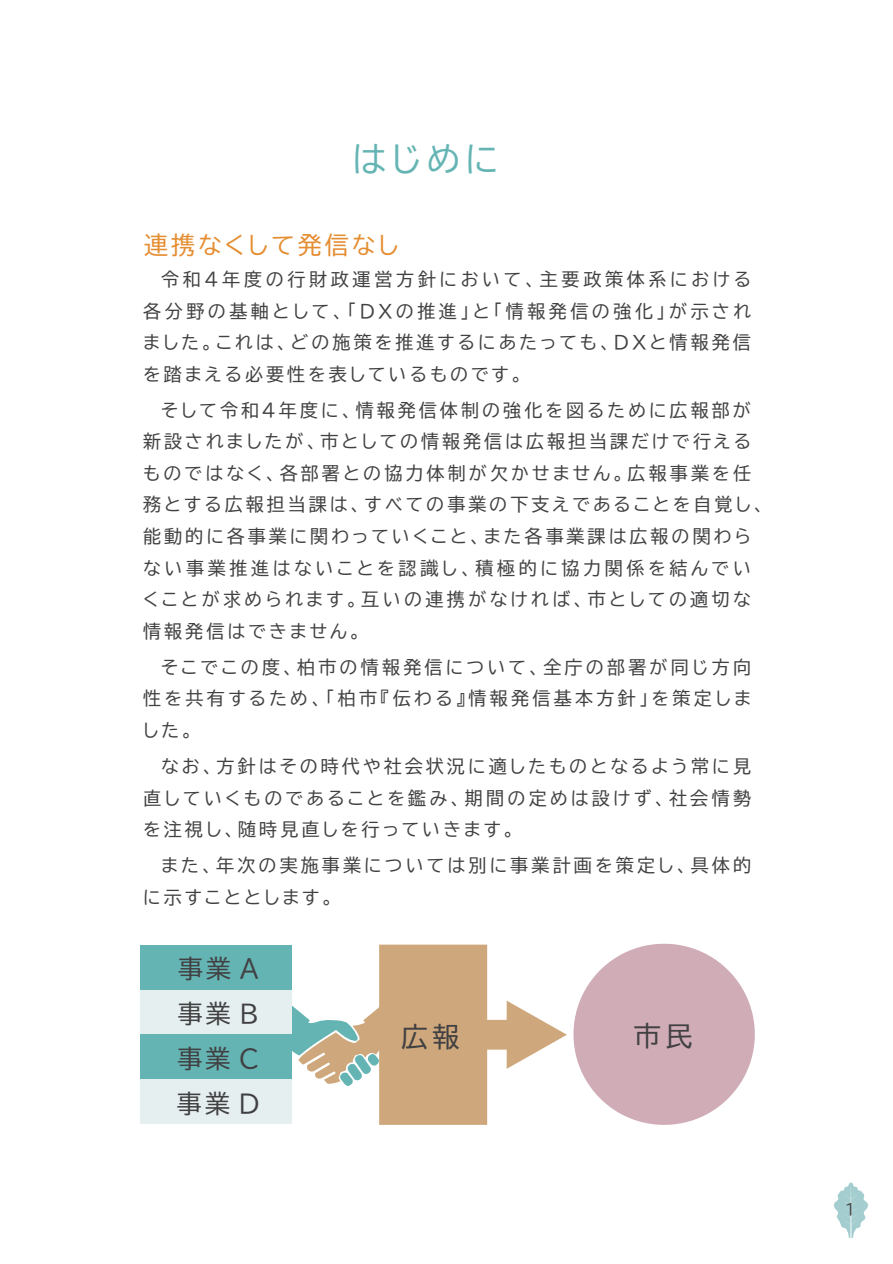
<style>
.page{position:relative;width:893px;height:1264px;background:#fff}
.page>*{position:absolute;margin:0;border:0;box-sizing:border-box;transform-origin:0 0}
.t1{font:34.5px "BIZ UDP Gothic";color:#65b4b4}
.t2{font:27px "BIZ UDP Gothic";color:#414042}
.t3{font:24.9px "BIZ UDP Gothic";letter-spacing:.13em;color:#414042}
.t4{font:24px "BIZ UDP Gothic";letter-spacing:.13em;color:#e58d31}
.t5{font:18px/31.5px "BIZ UDP Gothic";letter-spacing:.17em;color:#414042;text-align:justify}
.t6{font:15px "BIZ UDP Gothic";color:#414042}
</style>
<div class="page">
<div style="left:140px;top:944px;width:94px;height:45px;background:#65b4b4"></div>
<div style="left:234px;top:944px;width:58px;height:45px;background:#65b4b4"></div>
<div style="left:140px;top:989px;width:94px;height:45px;background:#e5efef"></div>
<div style="left:234px;top:989px;width:58px;height:45px;background:#e5efef"></div>
<div style="left:140px;top:1034px;width:94px;height:45px;background:#65b4b4"></div>
<div style="left:234px;top:1034px;width:58px;height:45px;background:#65b4b4"></div>
<div style="left:140px;top:1079px;width:94px;height:44px;background:#e5efef"></div>
<div style="left:234px;top:1079px;width:58px;height:44px;background:#e5efef"></div>
<svg style="left:573px;top:943px;width:181px;height:181px"></svg>
<svg style="left:290px;top:944px;width:277px;height:180px"></svg>
<svg style="left:834px;top:1182px;width:33px;height:55px"></svg>
<p class="t1" style="left:352px;top:142px;width:148px">はじめに</p>
<p class="t4" style="left:144px;top:233px;width:256px">連携なくして発信なし</p>
<p class="t5" style="left:143px;top:263px;width:609px;text-indent:18px">令和4年度の行財政運営方針において、主要政策体系における各分野の基軸として、「DXの推進」と「情報発信の強化」が示されました。これは、どの施策を推進するにあたっても、DXと情報発信を踏まえる必要性を表しているものです。</p>
<p class="t5" style="left:143px;top:394px;width:623px;text-align:left;text-indent:18px">そして令和4年度に、情報発信体制の強化を図るために広報部が新設されましたが、市としての情報発信は広報担当課だけで行えるものではなく、各部署との協力体制が欠かせません。広報事業を任務とする広報担当課は、すべての事業の下支えであることを自覚し、能動的に各事業に関わっていくこと、また各事業課は広報の関わらない事業推進はないことを認識し、積極的に協力関係を結んでいくことが求められます。互いの連携がなければ、市としての適切な情報発信はできません。</p>
<p class="t5" style="left:143px;top:651px;width:609px;text-indent:18px">そこでこの度、柏市の情報発信について、全庁の部署が同じ方向性を共有するため、「柏市『伝わる』情報発信基本方針」を策定しました。</p>
<p class="t5" style="left:143px;top:750px;width:609px;text-indent:18px">なお、方針はその時代や社会状況に適したものとなるよう常に見直していくものであることを鑑み、期間の定めは設けず、社会情勢を注視し、随時見直しを行っていきます。</p>
<p class="t5" style="left:143px;top:849px;width:609px;text-indent:18px">また、年次の実施事業については別に事業計画を策定し、具体的に示すこととします。</p>
<p class="t3" style="left:178px;top:955px;width:82px">事業 A</p>
<p class="t3" style="left:178px;top:1000px;width:82px">事業 B</p>
<p class="t3" style="left:177px;top:1045px;width:83px">事業 C</p>
<p class="t3" style="left:177px;top:1090px;width:84px">事業 D</p>
<p class="t2" style="left:401px;top:1022px;width:60px">広報</p>
<p class="t2" style="left:634px;top:1022px;width:60px">市民</p>
<p class="t6" style="left:845px;top:1201px;width:11px">1</p>
</div>
